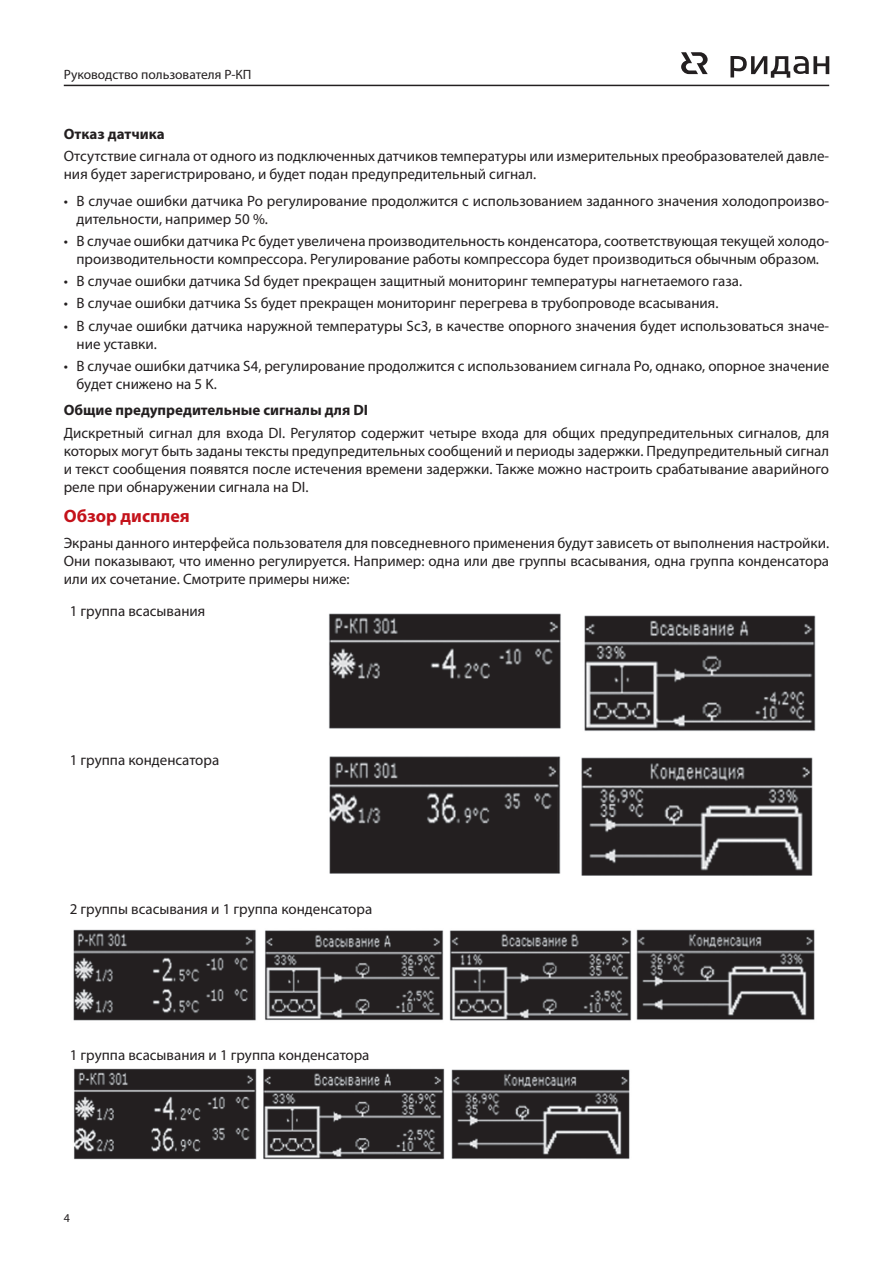
<style>
.page{position:relative;width:893px;height:1263px;background:#fff}
.page>*{position:absolute;margin:0;border:0;box-sizing:border-box;transform-origin:0 0}
.t1{font:700 18px "Myriad Pro";color:#c4121a}
.t2{font:15px/18px "Myriad Pro";color:#231f20}
.t3{font:700 15px "Myriad Pro";color:#231f20}
.t4{font:13.5px "Myriad Pro";color:#231f20}
.t5{font:12px "Myriad Pro";color:#231f20}
</style>
<div class="page">
<hr style="left:64px;top:85px;width:765px;height:1px;background:#231f20">
<svg style="left:730px;top:56px;width:99px;height:22px"></svg>
<svg style="left:681px;top:52px;width:27px;height:22px"></svg>
<img style="left:329px;top:613px;width:232px;height:116px">
<img style="left:584px;top:615px;width:232px;height:116px">
<img style="left:329px;top:756px;width:232px;height:117px">
<img style="left:581px;top:758px;width:232px;height:117px">
<img style="left:73px;top:929px;width:742px;height:92px">
<img style="left:74px;top:1068px;width:556px;height:92px">
<p class="t4" style="left:64px;top:66px;width:189px">Руководство пользователя Р-КП</p>
<p class="t3" style="left:64px;top:124px;width:102px">Отказ датчика</p>
<p class="t2" style="left:64px;top:147px;width:767px">Отсутствие сигнала от одного из подключенных датчиков температуры или измерительных преобразователей давле&shy;ния будет зарегистрировано, и будет подан предупредительный сигнал.</p>
<p class="t2" style="left:77px;top:191px;width:754px;text-indent:-13px">• В случае ошибки датчика Po регулирование продолжится с использованием заданного значения холодопроизво&shy;дительности, например 50 %.</p>
<p class="t2" style="left:64px;top:232px;width:767px;text-align:center">• В случае ошибки датчика Pc будет увеличена производительность конденсатора, соответствующая текущей холодо&shy;производительности компрессора. Регулирование работы компрессора будет производиться обычным образом.</p>
<p class="t2" style="left:64px;top:272px;width:680px">• В случае ошибки датчика Sd будет прекращен защитный мониторинг температуры нагнетаемого газа.</p>
<p class="t2" style="left:64px;top:294px;width:656px">• В случае ошибки датчика Ss будет прекращен мониторинг перегрева в трубопроводе всасывания.</p>
<p class="t2" style="left:77px;top:316px;width:754px;text-indent:-13px">• В случае ошибки датчика наружной температуры Sc3, в качестве опорного значения будет использоваться значе&shy;ние уставки.</p>
<p class="t2" style="left:77px;top:357px;width:754px;text-indent:-13px">• В случае ошибки датчика S4, регулирование продолжится с использованием сигнала Po, однако, опорное значение будет снижено на 5 K.</p>
<p class="t3" style="left:64px;top:400px;width:306px">Общие предупредительные сигналы для DI</p>
<p class="t2" style="left:64px;top:423px;width:767px;text-align:justify">Дискретный сигнал для входа DI. Регулятор содержит четыре входа для общих предупредительных сигналов, для которых могут быть заданы тексты предупредительных сообщений и периоды задержки. Предупредительный сигнал и текст сообщения появятся после истечения времени задержки. Также можно настроить срабатывание аварийного реле при обнаружении сигнала на DI.</p>
<p class="t1" style="left:64px;top:504px;width:128px">Обзор дисплея</p>
<p class="t2" style="left:64px;top:534px;width:767px;text-align:justify">Экраны данного интерфейса пользователя для повседневного применения будут зависеть от выполнения настройки.<br>Они показывают, что именно регулируется. Например: одна или две группы всасывания, одна группа конденсатора или их сочетание. Смотрите примеры ниже:</p>
<p class="t2" style="left:70px;top:602px;width:137px">1 группа всасывания</p>
<p class="t2" style="left:70px;top:750px;width:151px">1 группа конденсатора</p>
<p class="t2" style="left:70px;top:899px;width:304px">2 группы всасывания и 1 группа конденсатора</p>
<p class="t2" style="left:70px;top:1046px;width:301px">1 группа всасывания и 1 группа конденсатора</p>
<p class="t5" style="left:64px;top:1210px;width:8px">4</p>
</div>
